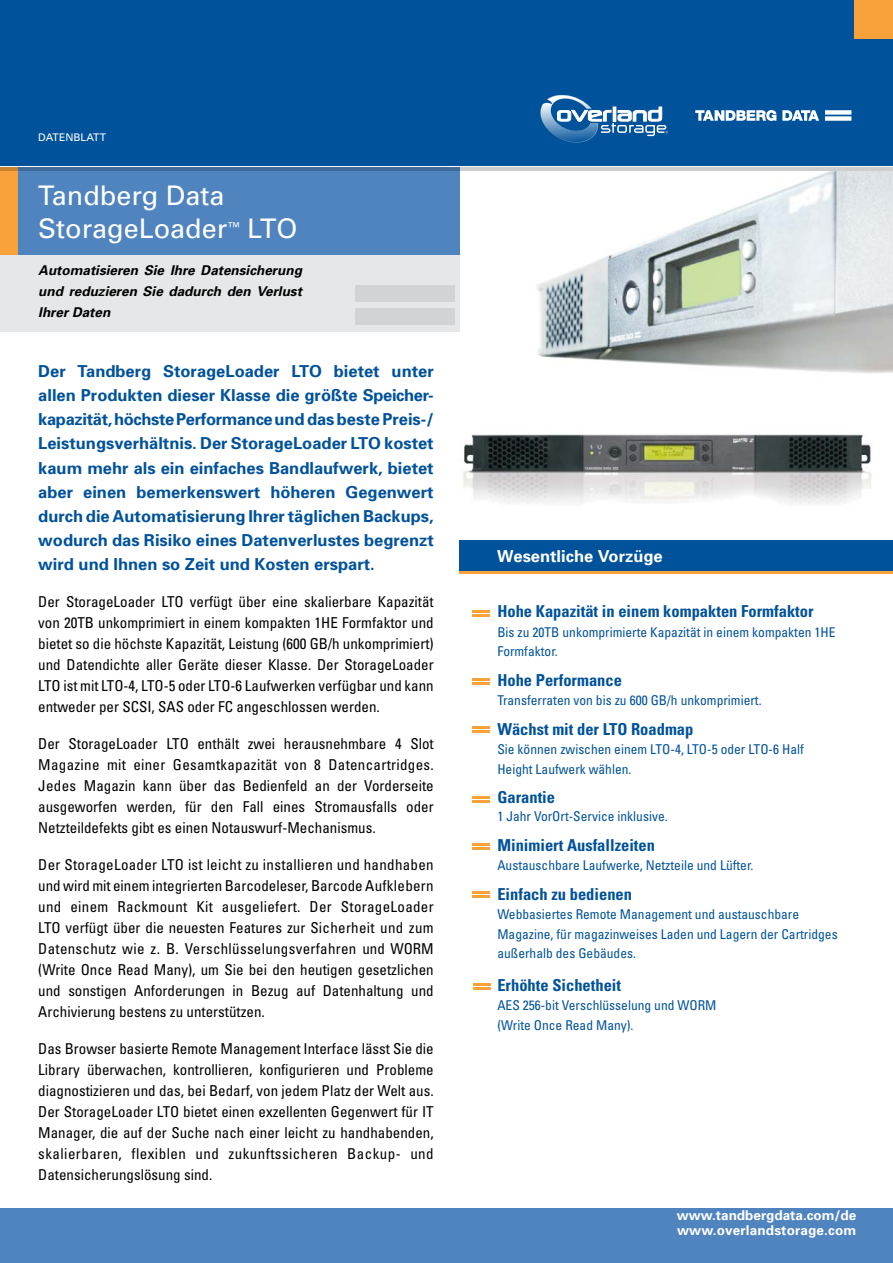
<style>
.page{position:relative;width:893px;height:1263px;background:#fff}
.page>*{position:absolute;margin:0;border:0;box-sizing:border-box;transform-origin:0 0}
.t1{font:27px/33px "Univers";color:#fff}
.t2{font:700 16.5px/24px "Univers";color:#00529b;text-align:justify}
.t3{font:700 condensed 16.5px "Univers";color:#00529b}
.t4{font:700 16.5px "Univers";color:#fff}
.t5{font:condensed 15px/21px "Univers";color:#000;text-align:justify}
.t6{font:condensed 13.5px/19.5px "Univers";color:#00529b}
.t7{font:italic 700 13.5px/21px "Univers";color:#000;text-align:justify}
.t8{font:700 13.5px/15px "Univers";letter-spacing:.01em;color:#fff}
.t9{font:10.5px "Univers";color:#fff}
</style>
<div class="page">
<div style="left:0;top:241px;width:459px;height:91px;background:#e6e7e8"></div>
<div style="left:0;top:164px;width:459px;height:91px;background:#5084bf"></div>
<div style="left:0;top:164px;width:17px;height:91px;background:#f9a13a"></div>
<svg style="left:0;top:167px;width:893px;height:4px;background:#879bb0"></svg>
<div style="left:0;top:0;width:893px;height:166px;background:#00529b"></div>
<div style="left:855px;top:0;width:38px;height:38px;background:#f9a13a"></div>
<div style="left:355px;top:285px;width:100px;height:17px;background:#d1d3d4"></div>
<div style="left:355px;top:308px;width:100px;height:17px;background:#d1d3d4"></div>
<hr style="left:0;top:166px;width:893px;height:1px;background:#fff">
<div style="left:0;top:1209px;width:893px;height:54px;background:#5084bf"></div>
<svg style="left:540px;top:95px;width:128px;height:48px"></svg>
<svg style="left:695px;top:110px;width:156px;height:11px"></svg>
<svg style="left:459px;top:570px;width:434px;height:4px;background:#ba8d52"></svg>
<div style="left:459px;top:540px;width:434px;height:30px;background:#00529b"></div>
<img style="left:537px;top:171px;width:356px;height:203px">
<img style="left:463px;top:434px;width:409px;height:70px">
<svg style="left:472px;top:610px;width:18px;height:6px"></svg>
<hr style="left:472px;top:678px;width:18px;height:3px;background:#f9a13a">
<hr style="left:472px;top:682px;width:18px;height:3px;background:#f9a13a">
<hr style="left:472px;top:726px;width:18px;height:3px;background:#f9a13a">
<hr style="left:472px;top:730px;width:18px;height:3px;background:#f9a13a">
<hr style="left:472px;top:796px;width:18px;height:3px;background:#f9a13a">
<hr style="left:472px;top:800px;width:18px;height:3px;background:#f9a13a">
<hr style="left:472px;top:843px;width:18px;height:3px;background:#f9a13a">
<hr style="left:472px;top:847px;width:18px;height:3px;background:#f9a13a">
<hr style="left:472px;top:891px;width:17px;height:3px;background:#f9a13a">
<hr style="left:472px;top:895px;width:17px;height:3px;background:#f9a13a">
<svg style="left:473px;top:983px;width:18px;height:6px"></svg>
<p class="t9" style="left:38px;top:131px;width:69px">DATENBLATT</p>
<h1 class="t1" style="left:38px;top:179px;width:261px">Tandberg Data<br>StorageLoader<sup>™</sup> LTO</h1>
<p class="t7" style="left:38px;top:259px;width:265px">Automatisieren Sie Ihre Datensicherung und reduzieren Sie dadurch den Verlust Ihrer Daten</p>
<p class="t2" style="left:38px;top:359px;width:397px">Der Tandberg StorageLoader LTO bietet unter allen Produkten dieser Klasse die größte Speicher&shy;kapazität, höchste Performance und das beste Preis-/ Leistungsverhältnis. Der StorageLoader LTO kostet kaum mehr als ein einfaches Bandlaufwerk, bietet aber einen bemerkenswert höheren Gegenwert durch die Automatisierung Ihrer täglichen Backups, wodurch das Risiko eines Datenverlustes begrenzt wird und Ihnen so Zeit und Kosten erspart.</p>
<p class="t5" style="left:38px;top:590px;width:397px">Der StorageLoader LTO verfügt über eine skalierbare Kapazität von 20TB unkomprimiert in einem kompakten 1HE Formfaktor und bietet so die höchste Kapazität, Leistung (600 GB/h unkomprimiert) und Datendichte aller Geräte dieser Klasse. Der StorageLoader LTO ist mit LTO-4, LTO-5 oder LTO-6 Laufwerken verfügbar und kann entweder per SCSI, SAS oder FC angeschlossen werden.</p>
<p class="t5" style="left:38px;top:732px;width:397px">Der StorageLoader LTO enthält zwei herausnehmbare 4 Slot Magazine mit einer Gesamtkapazität von 8 Datencartridges.<br>Jedes Magazin kann über das Bedienfeld an der Vorderseite ausgeworfen werden, für den Fall eines Stromausfalls oder Netzteildefekts gibt es einen Notauswurf-Mechanismus.</p>
<p class="t5" style="left:38px;top:854px;width:397px">Der StorageLoader LTO ist leicht zu installieren und handhaben und wird mit einem integrierten Barcodeleser, Barcode Aufklebern und einem Rackmount Kit ausgeliefert. Der StorageLoader LTO verfügt über die neuesten Features zur Sicherheit und zum Datenschutz wie z. B. Verschlüsselungsverfahren und WORM (Write Once Read Many), um Sie bei den heutigen gesetzlichen und sonstigen Anforderungen in Bezug auf Datenhaltung und Archivierung bestens zu unterstützen.</p>
<p class="t5" style="left:38px;top:1038px;width:397px">Das Browser basierte Remote Management Interface lässt Sie die Library überwachen, kontrollieren, konfigurieren und Probleme diagnostizieren und das, bei Bedarf, von jedem Platz der Welt aus.<br>Der StorageLoader LTO bietet einen exzellenten Gegenwert für IT Manager, die auf der Suche nach einer leicht zu handhabenden, skalierbaren, flexiblen und zukunftssicheren Backup- und Datensicherungslösung sind.</p>
<p class="t4" style="left:497px;top:546px;width:167px">Wesentliche Vorzüge</p>
<p class="t3" style="left:497px;top:601px;width:318px">Hohe Kapazität in einem kompakten Formfaktor</p>
<p class="t6" style="left:497px;top:622px;width:340px">Bis zu 20TB unkomprimierte Kapazität in einem kompakten 1HE<br>Formfaktor.</p>
<p class="t3" style="left:497px;top:670px;width:126px">Hohe Performance</p>
<p class="t6" style="left:497px;top:690px;width:266px">Transferraten von bis zu 600 GB/h unkomprimiert.</p>
<p class="t3" style="left:497px;top:719px;width:198px">Wächst mit der LTO Roadmap</p>
<p class="t6" style="left:497px;top:739px;width:308px">Sie können zwischen einem LTO-4, LTO-5 oder LTO-6 Half<br>Height Laufwerk wählen.</p>
<p class="t3" style="left:497px;top:787px;width:59px">Garantie</p>
<p class="t6" style="left:497px;top:806px;width:172px">1 Jahr VorOrt-Service inklusive.</p>
<p class="t3" style="left:497px;top:835px;width:159px">Minimiert Ausfallzeiten</p>
<p class="t6" style="left:497px;top:855px;width:258px">Austauschbare Laufwerke, Netzteile und Lüfter.</p>
<p class="t3" style="left:497px;top:884px;width:136px">Einfach zu bedienen</p>
<p class="t6" style="left:497px;top:904px;width:342px">Webbasiertes Remote Management und austauschbare<br>Magazine, für magazinweises Laden und Lagern der Cartridges außerhalb des Gebäudes.</p>
<p class="t3" style="left:497px;top:975px;width:125px">Erhöhte Sichetheit</p>
<p class="t6" style="left:497px;top:995px;width:221px">AES 256-bit Verschlüsselung und WORM (Write Once Read Many).</p>
<p class="t8" style="left:677px;top:1207px;width:181px">www.tandbergdata.com/de www.overlandstorage.com</p>
</div>
